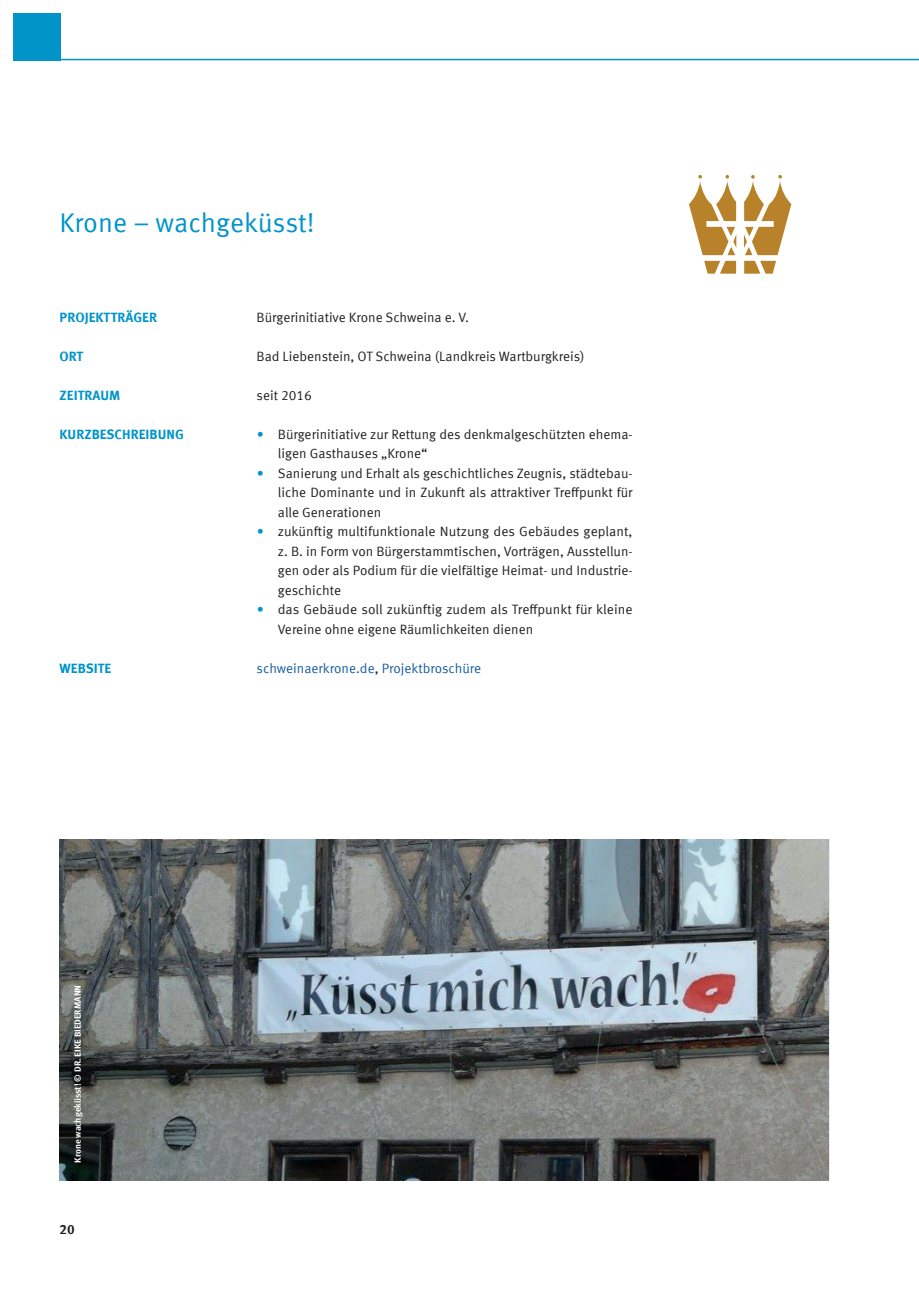
<style>
.page{position:relative;width:919px;height:1289px;background:#fff}
.page>*{position:absolute;margin:0;border:0;box-sizing:border-box;transform-origin:0 0}
.t1{font:27px "Meta Offc Norm";letter-spacing:-.005em;color:#0094c8}
.t2{font:13.5px/19.5px "Meta Offc Norm";color:#231f20}
.t3{font:700 13.5px "Meta Offc";color:#0094c8}
.t4{font:13.5px "Meta Offc Norm";color:#175d9e}
.t5{font:700 13.5px "Meta Offc";color:#231f20}
.t6{font:700 9px "Meta Offc";color:#fff}
.s1{font-family:"Meta Offc Norm Ita";color:#0094c8}
.s2{color:#231f20}
</style>
<div class="page">
<div style="left:13px;top:13px;width:48px;height:47px;background:#0094c8"></div>
<hr style="left:60px;top:59px;width:858px;height:1px;background:#0094c8">
<img style="left:60px;top:839px;width:768px;height:340px">
<svg style="left:689px;top:175px;width:102px;height:99px"></svg>
<h1 class="t1" style="left:60px;top:207px;width:257px">Krone – wachgeküsst!</h1>
<p class="t3" style="left:60px;top:309px;width:99px">PROJEKTTRÄGER</p>
<p class="t3" style="left:60px;top:348px;width:25px">ORT</p>
<p class="t3" style="left:60px;top:387px;width:62px">ZEITRAUM</p>
<p class="t3" style="left:60px;top:426px;width:126px">KURZBESCHREIBUNG</p>
<p class="t3" style="left:60px;top:660px;width:53px">WEBSITE</p>
<p class="t2" style="left:256px;top:307px;width:214px">Bürgerinitiative Krone Schweina e. V.</p>
<p class="t2" style="left:256px;top:346px;width:329px">Bad Liebenstein, OT Schweina (Landkreis Wartburgkreis)</p>
<p class="t2" style="left:256px;top:385px;width:57px">seit 2016</p>
<p class="t2" style="left:278px;top:424px;width:356px;text-indent:-21px"><span class="s1">•</span> Bürgerinitiative zur Rettung des denkmalgeschützten ehema&shy;ligen Gasthauses „Krone“</p>
<p class="t2" style="left:278px;top:463px;width:356px;text-align:justify;text-indent:-21px"><span class="s1">•</span> Sanierung und Erhalt als geschichtliches Zeugnis, städtebau&shy;liche Dominante und in Zukunft als attraktiver Treffpunkt für alle Generationen</p>
<p class="t2" style="left:278px;top:522px;width:356px;text-align:justify;text-indent:-21px"><span class="s1">•</span> zukünftig multifunktionale Nutzung des Gebäudes geplant, z. B. in Form von Bürgerstammtischen, Vorträgen, Ausstellun&shy;gen oder als Podium für die vielfältige Heimat- und Industrie&shy;geschichte</p>
<p class="t2" style="left:278px;top:600px;width:356px;text-indent:-21px"><span class="s1">•</span> das Gebäude soll zukünftig zudem als Treffpunkt für kleine<br>Vereine ohne eigene Räumlichkeiten dienen</p>
<p class="t4" style="left:256px;top:660px;width:226px">schweinaerkrone.de<span class="s2">,</span> Projektbroschüre</p>
<p class="t6" style="left:72px;top:1162px;width:179px;rotate:-90deg">Krone wachgeküsst! © DR. EIKE BIEDERMANN</p>
<p class="t5" style="left:60px;top:1220px;width:17px">20</p>
</div>
